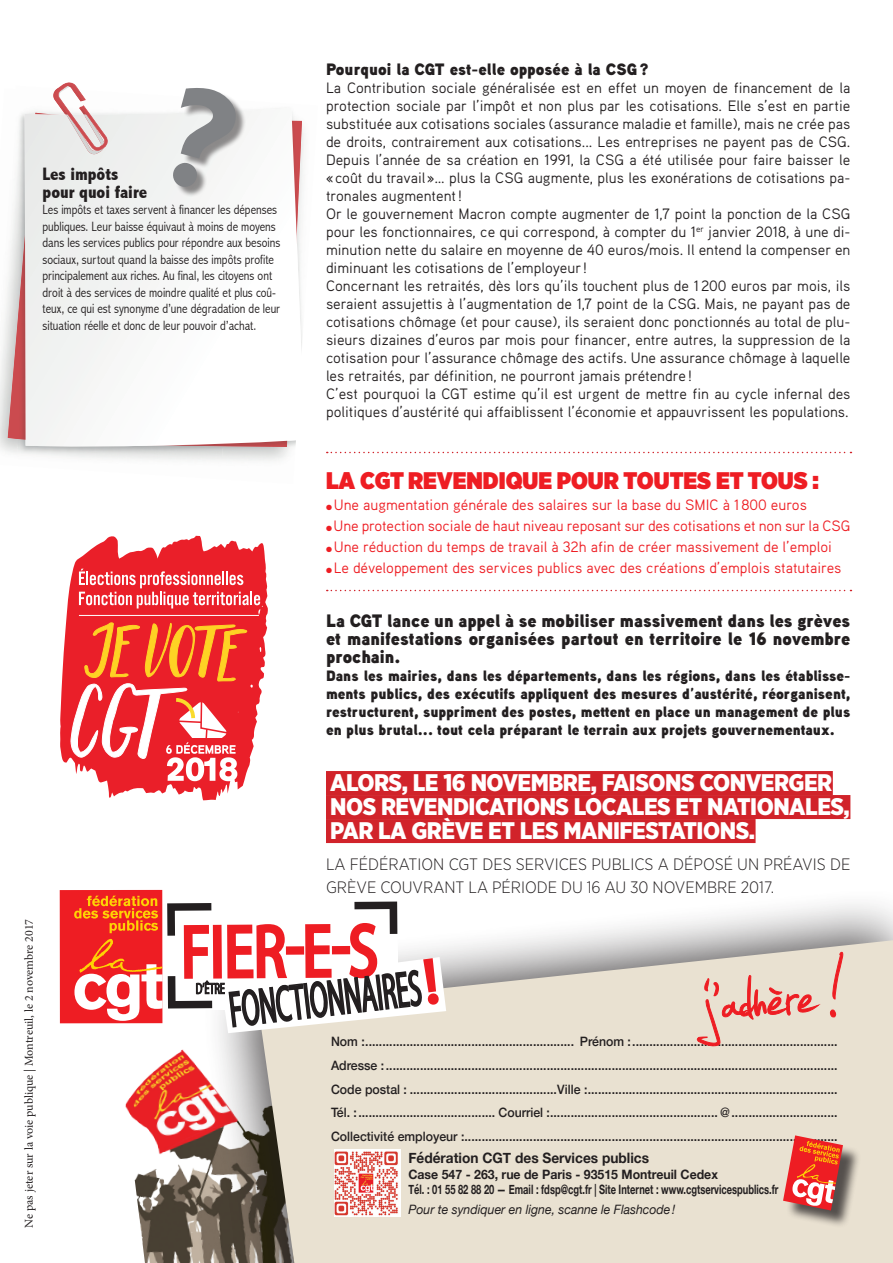
<style>
.page{position:relative;width:893px;height:1263px;background:#fff}
.page>*{position:absolute;margin:0;border:0;box-sizing:border-box;transform-origin:0 0}
.t1{font:74.55px "Calibri";color:#ee1d23;scale:.8 1}
.t2{font:700 50.7px "Calibri";color:#231f20;scale:.5 1}
.t3{font:900 24px/24px "Gotham Narrow";letter-spacing:-.02em;color:#fff}
.t4{font:900 24px "Gotham Narrow";color:#ee1d23}
.t5{font:18px/18px "Aaux Pro Ultra";color:#231f20;text-align:justify}
.t6{font:800 condensed 18px/18px "Abadi";color:#231f20}
.t7{font:300 16.5px/22.5px "Gotham Narrow";color:#231f20}
.t8{font:16.5px "Aaux Pro Ultra";color:#231f20}
.t9{font:700 15.6px "Calibri";color:#231f20;scale:.64 1}
.t10{font:15px/18px "Aaux Pro";color:#231f20}
.t11{font:15px/18px "Aaux Pro Ultra";color:#231f20;text-align:justify}
.t12{font:15px "Aaux Pro";color:#ee1d23}
.t13{font:700 14.4px "Helvetica Neue";color:#231f20;scale:.95 1}
.t14{font:300 condensed 13.5px/16.5px "Abadi";color:#231f20}
.t15{font:500 12.9px/23.7px "Helvetica Neue";color:#231f20;text-align:justify;scale:.95 1}
.t16{font:700 12.9px/15.5px "Helvetica Neue";color:#231f20;scale:.95 1}
.t17{font:italic 12.9px "Helvetica Neue";color:#231f20;scale:.95 1}
.t18{font:12px "Minion Pro";color:#231f20}
</style>
<div class="page">
<div style="left:326px;top:771px;width:507px;height:24px;background:#d1232a"></div>
<div style="left:326px;top:795px;width:524px;height:24px;background:#d1232a"></div>
<div style="left:326px;top:819px;width:430px;height:24px;background:#d1232a"></div>
<svg style="left:327px;top:452px;width:524px;height:1px"></svg>
<svg style="left:327px;top:590px;width:524px;height:1px"></svg>
<img style="left:8px;top:113px;width:17px;height:334px">
<svg style="left:25px;top:110px;width:277px;height:337px"></svg>
<svg style="left:52px;top:82px;width:56px;height:72px"></svg>
<svg style="left:60px;top:536px;width:208px;height:264px;fill:#ea1f29"></svg>
<svg style="left:79px;top:569px;width:181px;height:39px"></svg>
<hr style="left:79px;top:615px;width:180px;height:1px;background:#fff">
<svg style="left:70px;top:622px;width:177px;height:159px"></svg>
<div style="left:175px;top:89px;width:72px;height:108px;background:#231f20;opacity:.5"></div>
<img style="left:125px;top:1049px;width:76px;height:214px">
<div style="left:201px;top:887px;width:692px;height:376px;background:#231f20;opacity:.75"></div>
<svg style="left:258px;top:940px;width:635px;height:323px;background:#e1dacb"></svg>
<img style="left:334px;top:1149px;width:66px;height:67px">
<div style="left:786px;top:1139px;width:75px;height:89px;background:#231f20;opacity:.75"></div>
<svg style="left:783px;top:1135px;width:60px;height:75px;background:#df6a5c"></svg>
<svg style="left:691px;top:951px;width:158px;height:97px;background:#e6c9bc"></svg>
<div style="left:60px;top:890px;width:102px;height:133px;background:#ee1d23"></div>
<svg style="left:74px;top:896px;width:372px;height:137px"></svg>
<svg style="left:161px;top:89px;width:80px;height:106px"></svg>
<p class="t6" style="left:43px;top:165px;width:106px">Les impôts pour quoi faire</p>
<p class="t14" style="left:43px;top:202px;width:239px">Les impôts et taxes servent à financer les dépenses publiques. Leur baisse équivaut à moins de moyens dans les services publics pour répondre aux besoins sociaux, surtout quand la baisse des impôts profite principalement aux riches. Au final, les citoyens ont droit à des services de moindre qualité et plus coû&shy;teux, ce qui est synonyme d’une dégradation de leur situation réelle et donc de leur pouvoir d’achat.</p>
<p class="t8" style="left:326px;top:59px;width:324px">Pourquoi la CGT est-elle opposée à la CSG?</p>
<p class="t10" style="left:326px;top:79px;width:526px">La Contribution sociale généralisée est en effet un moyen de financement de la protection sociale par l’impôt et non plus par les cotisations. Elle s’est en partie substituée aux cotisations sociales (assurance maladie et famille), mais ne crée pas de droits, contrairement aux cotisations... Les entreprises ne payent pas de CSG.<br>Depuis l’année de sa création en 1991, la CSG a été utilisée pour faire baisser le « coût du travail »… plus la CSG augmente, plus les exonérations de cotisations pa&shy;tronales augmentent!<br>Or le gouvernement Macron compte augmenter de 1,7 point la ponction de la CSG pour les fonctionnaires, ce qui correspond, à compter du 1<sup>er</sup> janvier 2018, à une di&shy;minution nette du salaire en moyenne de 40 euros/mois. Il entend la compenser en diminuant les cotisations de l’employeur!<br>Concernant les retraités, dès lors qu’ils touchent plus de 1200 euros par mois, ils seraient assujettis à l’augmentation de 1,7 point de la CSG. Mais, ne payant pas de cotisations chômage (et pour cause), ils seraient donc ponctionnés au total de plu&shy;sieurs dizaines d’euros par mois pour financer, entre autres, la suppression de la cotisation pour l’assurance chômage des actifs. Une assurance chômage à laquelle les retraités, par définition, ne pourront jamais prétendre!<br>C’est pourquoi la CGT estime qu’il est urgent de mettre fin au cycle infernal des politiques d’austérité qui affaiblissent l’économie et appauvrissent les populations.</p>
<h3 class="t4" style="left:326px;top:464px;width:494px">LA CGT REVENDIQUE POUR TOUTES ET TOUS :</h3>
<p class="t12" style="left:326px;top:496px;width:482px">● Une augmentation générale des salaires sur la base du SMIC à 1800 euros</p>
<p class="t12" style="left:326px;top:517px;width:526px">● Une protection sociale de haut niveau reposant sur des cotisations et non sur la CSG</p>
<p class="t12" style="left:326px;top:538px;width:508px">● Une réduction du temps de travail à 32h afin de créer massivement de l’emploi</p>
<p class="t12" style="left:326px;top:559px;width:517px">● Le développement des services publics avec des créations d’emplois statutaires</p>
<p class="t5" style="left:326px;top:611px;width:526px">La CGT lance un appel à se mobiliser massivement dans les grèves et manifestations organisées partout en territoire le 16 novembre prochain.</p>
<p class="t11" style="left:326px;top:666px;width:526px">Dans les mairies, dans les départements, dans les régions, dans les établisse&shy;ments publics, des exécutifs appliquent des mesures d’austérité, réorganisent, restructurent, suppriment des postes, mettent en place un management de plus en plus brutal... tout cela préparant le terrain aux projets gouvernementaux.</p>
<h3 class="t3" style="left:330px;top:770px;width:521px">ALORS, LE 16 NOVEMBRE, FAISONS CONVERGER<br>NOS REVENDICATIONS LOCALES ET NATIONALES,<br>PAR LA GRÈVE ET LES MANIFESTATIONS.</h3>
<p class="t7" style="left:326px;top:853px;width:526px">LA FÉDÉRATION CGT DES SERVICES PUBLICS A DÉPOSÉ UN PRÉAVIS DE<br>GRÈVE COUVRANT LA PÉRIODE DU 16 AU 30 NOVEMBRE 2017.</p>
<p class="t18" style="left:21px;top:1227px;width:310px;rotate:-90deg">Ne pas jeter sur la voie publique | Montreuil, le 2 novembre 2017</p>
<h1 class="t1" style="left:181px;top:905px;width:248px">FIER-E-S</h1>
<h2 class="t2" style="left:226px;top:979px;width:387px;rotate:-7deg">FONCTIONNAIRES</h2>
<p class="t9" style="left:196px;top:979px;width:47px">D’ÊTRE</p>
<p class="t15" style="left:331px;top:1029px;width:535px">Nom :............................................................. Prénom :............................................................<br>Adresse :....................................................................................................................................<br>Code postal : ...........................................Ville :.........................................................................<br>Tél. :........................................ Courriel :................................................. @...............................<br>Collectivité employeur :.............................................................................................................</p>
<p class="t13" style="left:408px;top:1147px;width:255px">Fédération CGT des Services publics</p>
<p class="t16" style="left:408px;top:1167px;width:391px">Case 547 - 263, rue de Paris - 93515 Montreuil Cedex<br>Tél. : 01 55 82 88 20 — Email : fdsp@cgt.fr | Site Internet : www.cgtservicespublics.fr</p>
<p class="t17" style="left:408px;top:1200px;width:282px">Pour te syndiquer en ligne, scanne le Flashcode!</p>
</div>
